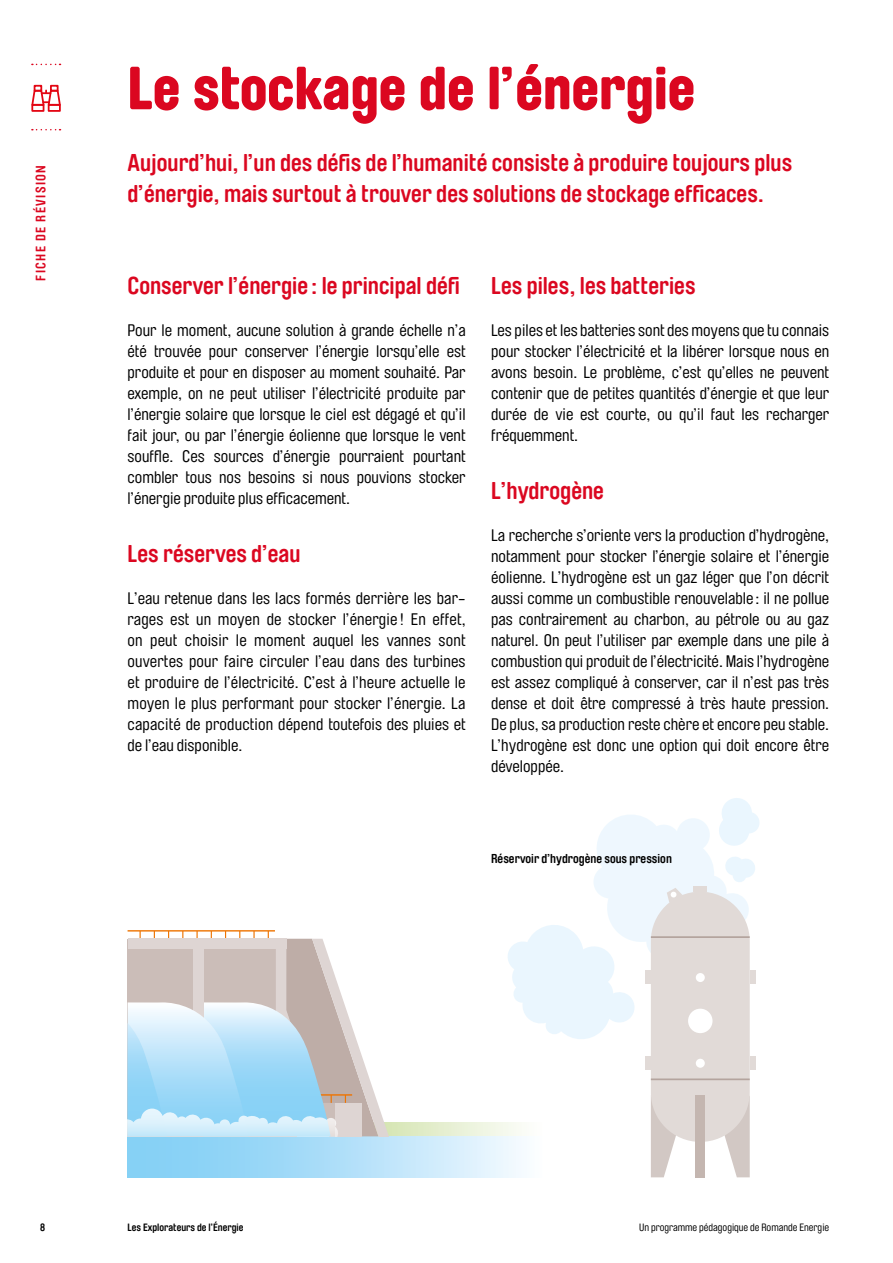
<style>
.page{position:relative;width:893px;height:1263px;background:#fff}
.page>*{position:absolute;margin:0;border:0;box-sizing:border-box;transform-origin:0 0}
.t1{font:900 60px "Brauer Neue";color:#db0720}
.t2{font:700 24px/31.5px "Brauer Neue";color:#db0720}
.t3{font:16.5px/21px "Brauer Neue";color:#000;text-align:justify}
.t4{font:700 13.5px "Brauer Neue";letter-spacing:.1em;color:#db0720}
.t5{font:700 12.75px "Brauer Neue";color:#000}
.t6{font:10.5px "Brauer Neue";color:#000}
.t7{font:700 10.5px "Brauer Neue";color:#000}
</style>
<div class="page">
<div style="left:34px;top:85px;width:8px;height:7px;border:2px solid #e30613"></div>
<div style="left:31px;top:104px;width:13px;height:8px;border:2px solid #e30613"></div>
<div style="left:50px;top:85px;width:9px;height:7px;border:2px solid #e30613"></div>
<div style="left:48px;top:104px;width:13px;height:8px;border:2px solid #e30613"></div>
<svg style="left:31px;top:89px;width:30px;height:18px"></svg>
<svg style="left:32px;top:129px;width:29px;height:1px"></svg>
<svg style="left:32px;top:64px;width:29px;height:1px"></svg>
<svg style="left:389px;top:1123px;width:132px;height:13px;background:#e8f0d5"></svg>
<div style="left:128px;top:1136px;width:415px;height:42px;background:linear-gradient(to right,#75caf4,#f3f9ff)"></div>
<svg style="left:128px;top:930px;width:261px;height:206px"></svg>
<svg style="left:725px;top:1100px;width:25px;height:77px"></svg>
<svg style="left:651px;top:1100px;width:25px;height:77px"></svg>
<div style="left:651px;top:892px;width:99px;height:250px;background:#e1dad7;border-radius:49px"></div>
<div style="left:750px;top:1056px;width:5px;height:14px;background:#e1dad7"></div>
<div style="left:645px;top:1056px;width:6px;height:14px;background:#e1dad7"></div>
<hr style="left:651px;top:1078px;width:99px;height:2px;background:#b4a49e">
<div style="left:696px;top:1059px;width:9px;height:9px;background:#fff;border-radius:50%"></div>
<svg style="left:508px;top:798px;width:251px;height:241px"></svg>
<div style="left:696px;top:1095px;width:9px;height:82px;background:#c4b6b0"></div>
<div style="left:688px;top:1009px;width:24px;height:24px;background:#fff;border-radius:50%"></div>
<p class="t4" style="left:33px;top:281px;width:117px;rotate:-90deg">FICHE DE RÉVISION</p>
<h1 class="t1" style="left:128px;top:53px;width:569px">Le stockage de l’énergie</h1>
<h2 class="t2" style="left:128px;top:147px;width:666px">Aujourd’hui, l’un des défis de l’humanité consiste à produire toujours plus d’énergie, mais surtout à trouver des solutions de stockage efficaces.</h2>
<h2 class="t2" style="left:128px;top:270px;width:334px">Conserver l’énergie : le principal défi</h2>
<p class="t3" style="left:128px;top:320px;width:340px">Pour le moment, aucune solution à grande échelle n’a été trouvée pour conserver l’énergie lorsqu’elle est produite et pour en disposer au moment souhaité. Par exemple, on ne peut utiliser l’électricité produite par l’énergie solaire que lorsque le ciel est dégagé et qu’il fait jour, ou par l’énergie éolienne que lorsque le vent souffle. Ces sources d’énergie pourraient pourtant combler tous nos besoins si nous pouvions stocker l’énergie produite plus efficacement.</p>
<h2 class="t2" style="left:128px;top:538px;width:175px">Les réserves d’eau</h2>
<p class="t3" style="left:128px;top:588px;width:340px">L’eau retenue dans les lacs formés derrière les bar‑ rages est un moyen de stocker l’énergie ! En effet, on peut choisir le moment auquel les vannes sont ouvertes pour faire circuler l’eau dans des turbines et produire de l’électricité. C’est à l’heure actuelle le moyen le plus performant pour stocker l’énergie. La capacité de production dépend toutefois des pluies et de l’eau disponible.</p>
<h2 class="t2" style="left:491px;top:270px;width:206px">Les piles, les batteries</h2>
<p class="t3" style="left:491px;top:320px;width:340px">Les piles et les batteries sont des moyens que tu connais pour stocker l’électricité et la libérer lorsque nous en avons besoin. Le problème, c’est qu’elles ne peuvent contenir que de petites quantités d’énergie et que leur durée de vie est courte, ou qu’il faut les recharger fréquemment.</p>
<h2 class="t2" style="left:491px;top:475px;width:114px">L’hydrogène</h2>
<p class="t3" style="left:491px;top:525px;width:340px">La recherche s’oriente vers la production d’hydrogène, notamment pour stocker l’énergie solaire et l’énergie éolienne. L’hydrogène est un gaz léger que l’on décrit aussi comme un combustible renouvelable : il ne pollue pas contrairement au charbon, au pétrole ou au gaz naturel. On peut l’utiliser par exemple dans une pile à combustion qui produit de l’électricité. Mais l’hydrogène est assez compliqué à conserver, car il n’est pas très dense et doit être compressé à très haute pression.<br>De plus, sa production reste chère et encore peu stable.<br>L’hydrogène est donc une option qui doit encore être développée.</p>
<p class="t5" style="left:491px;top:852px;width:182px">Réservoir d’hydrogène sous pression</p>
<p class="t7" style="left:40px;top:1221px;width:7px">8</p>
<p class="t7" style="left:128px;top:1221px;width:118px">Les Explorateurs de l’Énergie</p>
<p class="t6" style="left:639px;top:1221px;width:192px">Un programme pédagogique de Romande Energie</p>
</div>
